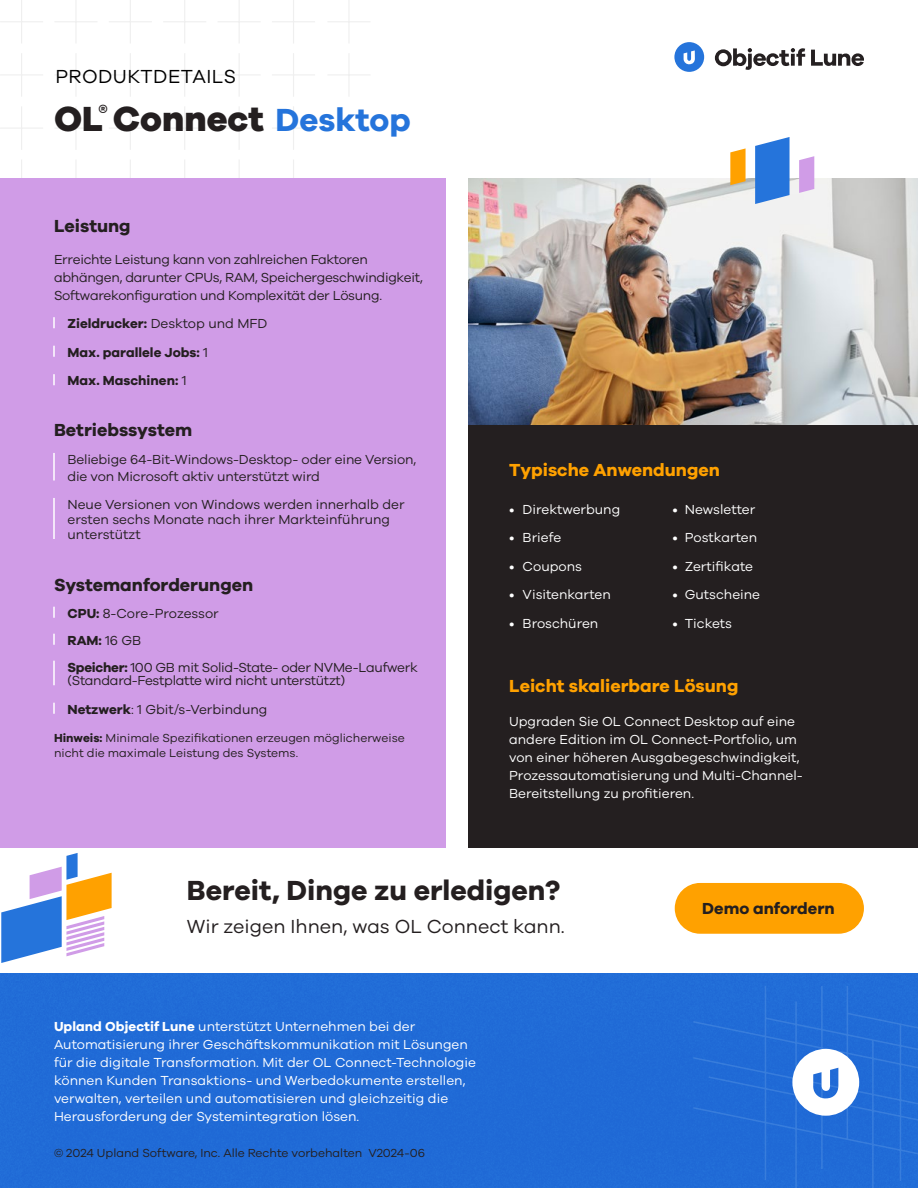
<style>
.page{position:relative;width:918px;height:1188px;background:#fff}
.page>*{position:absolute;margin:0;border:0;box-sizing:border-box;transform-origin:0 0}
.t1{font:800 36px "Galano Grotesque";color:#241f20}
.t2{font:700 28.5px "Galano Grotesque";color:#241f20}
.t3{font:19.5px "Galano Grotesque";color:#241f20}
.t4{font:19.5px "Galano Grotesque";letter-spacing:.025em;color:#000}
.t5{font:700 18px "Galano Grotesque";color:#ffa100}
.t6{font:700 18px "Galano Grotesque";color:#241f20}
.t7{font:700 16.5px "Galano Grotesque";color:#241f20}
.t8{font:13.5px/18px "Galano Grotesque";color:#fff}
.t9{font:13.5px/18px "Galano Grotesque";letter-spacing:-.02em;color:#241f20}
.t10{font:13.5px/15px "Galano Grotesque";color:#241f20}
.t11{font:700 13.5px/28.5px "Galano Grotesque";color:#241f20}
.t12{font:12px/15px "Galano Grotesque";color:#241f20}
.s1{font-weight:700;font-size:33px;color:#2574db}
.s2{font-weight:400}
.s3{font-weight:700}
</style>
<div class="page">
<svg style="left:715px;top:48px;width:90px;height:22px"></svg>
<svg style="left:811px;top:50px;width:53px;height:16px"></svg>
<svg style="left:674px;top:42px;width:30px;height:30px"></svg>
<div style="left:0;top:970px;width:918px;height:218px;background:#206bd6"></div>
<svg style="left:693px;top:986px;width:225px;height:202px"></svg>
<svg style="left:789px;top:1049px;width:72px;height:98px"></svg>
<div style="left:676px;top:884px;width:187px;height:49px;background:#ffa100;border-radius:25px"></div>
<div style="left:675px;top:883px;width:189px;height:51px;border:2px solid #ffa100;border-radius:25px"></div>
<svg style="left:1px;top:853px;width:111px;height:110px"></svg>
<hr style="left:239px;top:53px;width:1px;height:44px;background:#efefef">
<hr style="left:218px;top:74px;width:43px;height:1px;background:#efefef">
<hr style="left:184px;top:53px;width:1px;height:44px;background:#efefef">
<hr style="left:163px;top:74px;width:43px;height:1px;background:#efefef">
<hr style="left:130px;top:53px;width:1px;height:44px;background:#efefef">
<hr style="left:109px;top:74px;width:43px;height:1px;background:#efefef">
<hr style="left:75px;top:53px;width:2px;height:44px;background:#efefef">
<hr style="left:54px;top:74px;width:44px;height:1px;background:#efefef">
<hr style="left:21px;top:53px;width:1px;height:44px;background:#efefef">
<hr style="left:0;top:74px;width:43px;height:1px;background:#efefef">
<hr style="left:239px;top:0;width:1px;height:44px;background:#efefef">
<hr style="left:218px;top:21px;width:43px;height:1px;background:#efefef">
<hr style="left:184px;top:0;width:1px;height:44px;background:#efefef">
<hr style="left:163px;top:21px;width:43px;height:1px;background:#efefef">
<hr style="left:130px;top:0;width:1px;height:44px;background:#efefef">
<hr style="left:109px;top:21px;width:43px;height:1px;background:#efefef">
<hr style="left:75px;top:0;width:2px;height:44px;background:#efefef">
<hr style="left:54px;top:21px;width:44px;height:1px;background:#efefef">
<hr style="left:21px;top:0;width:1px;height:44px;background:#efefef">
<hr style="left:0;top:21px;width:43px;height:1px;background:#efefef">
<hr style="left:239px;top:106px;width:1px;height:44px;background:#efefef">
<hr style="left:218px;top:128px;width:43px;height:1px;background:#efefef">
<hr style="left:184px;top:106px;width:1px;height:44px;background:#efefef">
<hr style="left:163px;top:128px;width:43px;height:1px;background:#efefef">
<hr style="left:130px;top:106px;width:1px;height:44px;background:#efefef">
<hr style="left:109px;top:128px;width:43px;height:1px;background:#efefef">
<hr style="left:75px;top:106px;width:2px;height:44px;background:#efefef">
<hr style="left:54px;top:128px;width:44px;height:1px;background:#efefef">
<hr style="left:21px;top:106px;width:1px;height:44px;background:#efefef">
<hr style="left:0;top:128px;width:43px;height:1px;background:#efefef">
<hr style="left:239px;top:160px;width:1px;height:43px;background:#efefef">
<hr style="left:184px;top:160px;width:1px;height:43px;background:#efefef">
<hr style="left:130px;top:160px;width:1px;height:43px;background:#efefef">
<hr style="left:75px;top:160px;width:2px;height:43px;background:#efefef">
<hr style="left:21px;top:160px;width:1px;height:43px;background:#efefef">
<hr style="left:293px;top:53px;width:1px;height:44px;background:#efefef">
<hr style="left:272px;top:74px;width:43px;height:1px;background:#efefef">
<hr style="left:293px;top:0;width:1px;height:44px;background:#efefef">
<hr style="left:272px;top:21px;width:43px;height:1px;background:#efefef">
<hr style="left:348px;top:53px;width:2px;height:44px;background:#efefef">
<hr style="left:327px;top:74px;width:44px;height:1px;background:#efefef">
<hr style="left:348px;top:0;width:2px;height:44px;background:#efefef">
<hr style="left:327px;top:21px;width:44px;height:1px;background:#efefef">
<hr style="left:293px;top:106px;width:1px;height:44px;background:#efefef">
<hr style="left:272px;top:128px;width:43px;height:1px;background:#efefef">
<hr style="left:293px;top:160px;width:1px;height:43px;background:#efefef">
<img style="left:469px;top:178px;width:449px;height:247px">
<div style="left:469px;top:425px;width:449px;height:423px;background:#241f20"></div>
<div style="left:0;top:178px;width:446px;height:670px;background:#d09ce7"></div>
<svg style="left:53px;top:317px;width:2px;height:11px"></svg>
<svg style="left:53px;top:346px;width:2px;height:11px"></svg>
<svg style="left:53px;top:374px;width:2px;height:11px"></svg>
<hr style="left:53px;top:453px;width:2px;height:28px;background:#fff">
<hr style="left:53px;top:498px;width:2px;height:41px;background:#fff">
<svg style="left:53px;top:607px;width:2px;height:11px"></svg>
<svg style="left:53px;top:634px;width:2px;height:11px"></svg>
<hr style="left:53px;top:661px;width:2px;height:24px;background:#fff">
<svg style="left:53px;top:703px;width:2px;height:11px"></svg>
<svg style="left:730px;top:148px;width:16px;height:37px"></svg>
<svg style="left:799px;top:156px;width:15px;height:37px"></svg>
<svg style="left:755px;top:137px;width:35px;height:67px;background:#4487df"></svg>
<h3 class="t4" style="left:56px;top:64px;width:182px">PRODUKTDETAILS</h3>
<h1 class="t1" style="left:54px;top:96px;width:358px">OL<sup>®</sup> Connect <span class="s1">Desktop</span></h1>
<h3 class="t6" style="left:54px;top:215px;width:78px">Leistung</h3>
<p class="t9" style="left:54px;top:250px;width:371px">Erreichte Leistung kann von zahlreichen Faktoren abhängen, darunter CPUs, RAM, Speichergeschwindigkeit,<br>Softwarekonfiguration und Komplexität der Lösung.</p>
<p class="t11" style="left:68px;top:309px;width:201px">Zieldrucker: <span class="s2">Desktop und MFD<br></span>Max. parallele Jobs: <span class="s2">1<br></span>Max. Maschinen: <span class="s2">1</span></p>
<h3 class="t6" style="left:54px;top:418px;width:140px">Betriebssystem</h3>
<p class="t9" style="left:68px;top:451px;width:350px;line-height:16.5px">Beliebige 64-Bit-Windows-Desktop- oder eine Version, die von Microsoft aktiv unterstützt wird</p>
<p class="t10" style="left:68px;top:497px;width:339px">Neue Versionen von Windows werden innerhalb der ersten sechs Monate nach ihrer Markteinführung unterstützt</p>
<h3 class="t6" style="left:54px;top:574px;width:201px">Systemanforderungen</h3>
<p class="t9" style="left:68px;top:599px;width:352px;line-height:27px"><span class="s3">CPU:</span> 8-Core-Prozessor<br><span class="s3">RAM:</span> 16 GB<br><span class="s3">Speicher:</span> 100 GB mit Solid-State- oder NVMe-Laufwerk</p>
<p class="t9" style="left:68px;top:666px;width:279px;line-height:28.5px">(Standard-Festplatte wird nicht unterstützt)<br><span class="s3">Netzwerk</span>: 1 Gbit/s-Verbindung</p>
<p class="t12" style="left:54px;top:730px;width:352px"><span class="s3">Hinweis:</span> Minimale Spezifikationen erzeugen möglicherweise nicht die maximale Leistung des Systems.</p>
<h3 class="t5" style="left:509px;top:459px;width:212px">Typische Anwendungen</h3>
<p class="t8" style="left:509px;top:500px;width:113px">• Direktwerbung</p>
<p class="t8" style="left:673px;top:500px;width:84px">• Newsletter</p>
<p class="t8" style="left:509px;top:528px;width:54px">• Briefe</p>
<p class="t8" style="left:673px;top:528px;width:86px">• Postkarten</p>
<p class="t8" style="left:509px;top:557px;width:74px">• Coupons</p>
<p class="t8" style="left:673px;top:557px;width:82px">• Zertifikate</p>
<p class="t8" style="left:509px;top:585px;width:103px">• Visitenkarten</p>
<p class="t8" style="left:673px;top:585px;width:89px">• Gutscheine</p>
<p class="t8" style="left:509px;top:614px;width:91px">• Broschüren</p>
<p class="t8" style="left:673px;top:614px;width:61px">• Tickets</p>
<h3 class="t5" style="left:509px;top:674px;width:231px">Leicht skalierbare Lösung</h3>
<p class="t8" style="left:509px;top:712px;width:295px">Upgraden Sie OL Connect Desktop auf eine andere Edition im OL Connect-Portfolio, um von einer höheren Ausgabegeschwindigkeit, Prozessautomatisierung und Multi-Channel-Bereitstellung zu profitieren.</p>
<h2 class="t2" style="left:187px;top:873px;width:375px">Bereit, Dinge zu erledigen?</h2>
<h3 class="t3" style="left:187px;top:914px;width:380px">Wir zeigen Ihnen, was OL Connect kann.</h3>
<p class="t8" style="left:54px;top:1017px;width:424px"><span class="s3">Upland Objectif Lune</span> unterstützt Unternehmen bei der Automatisierung ihrer Geschäftskommunikation mit Lösungen für die digitale Transformation. Mit der OL Connect-Technologie können Kunden Transaktions- und Werbedokumente erstellen, verwalten, verteilen und automatisieren und gleichzeitig die Herausforderung der Systemintegration lösen.</p>
<p class="t8" style="left:54px;top:1021px;width:424px"><span class="s3">Upland Objectif Lune</span> unterstützt Unternehmen bei der Automatisierung ihrer Geschäftskommunikation mit Lösungen für die digitale Transformation. Mit der OL Connect-Technologie Kunden können Transaktions- und Werbedokumente erstellen, verwalten, verteilen und automatisieren und gleichzeitig die Herausforderung der Systemintegration lösen.</p>
<p class="t12" style="left:54px;top:1145px;width:372px">© 2024 Upland Software, Inc. Alle Rechte vorbehalten V2024-06</p>
<p class="t7" style="left:702px;top:898px;width:134px">Demo anfordern</p>
</div>
